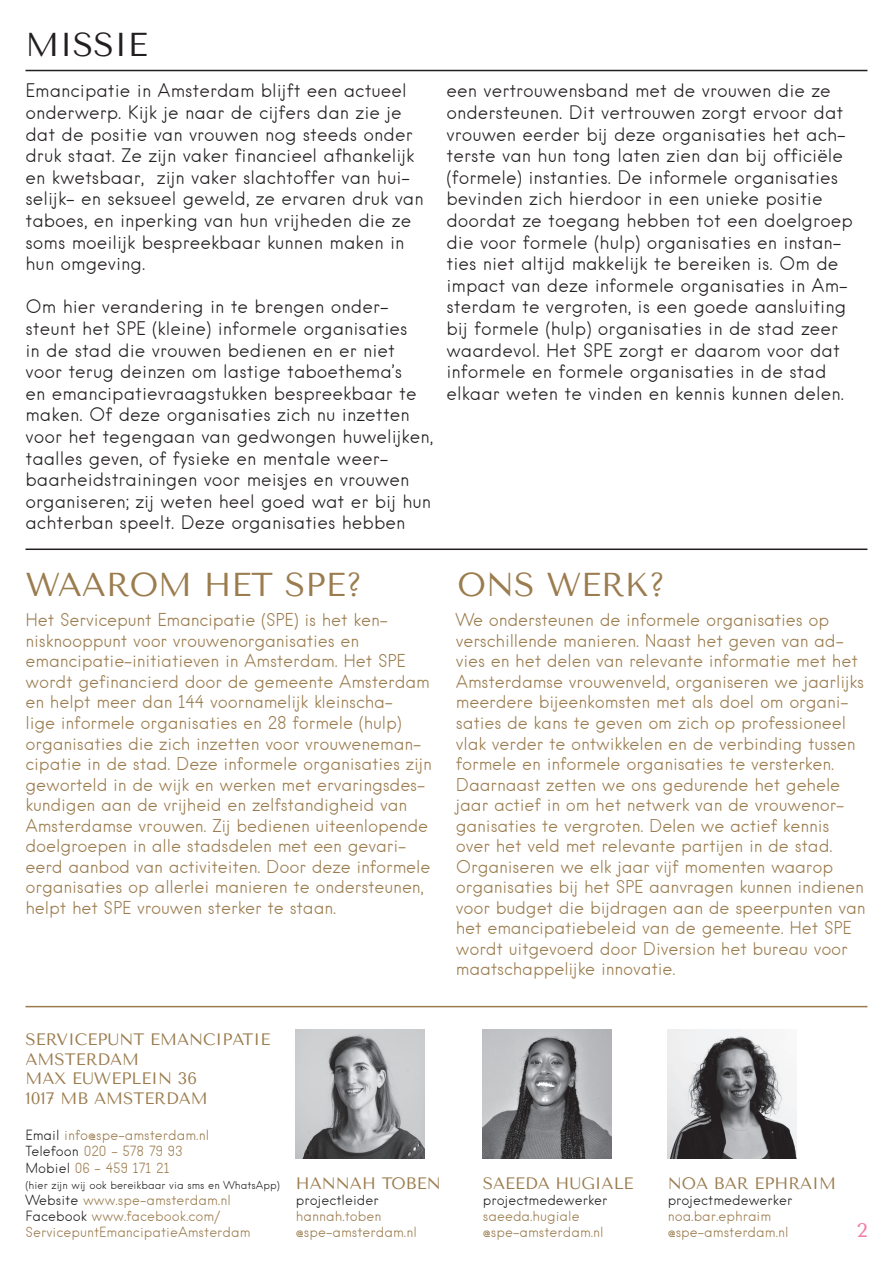
<style>
.page{position:relative;width:893px;height:1263px;background:#fff}
.page>*{position:absolute;margin:0;border:0;box-sizing:border-box;transform-origin:0 0}
.t1{font:33px "Tenor Sans";color:#9b7c4e}
.t2{font:33px "Tenor Sans";color:#231f20}
.t3{font:19.5px "Tenor Sans";color:#f27ca2}
.t4{font:300 18px/21.6px "Hanken";color:#231f20}
.t5{font:300 17.1px/20.5px "Hanken";letter-spacing:-.01em;color:#9b7c4e}
.t6{font:16.5px/19.8px "Tenor Sans";color:#9b7c4e}
.t7{font:300 13.5px/16.2px "Hanken";color:#9b7c4e}
.t8{font:300 13.5px "Hanken";color:#231f20}
.t9{font:300 10.5px "Hanken";color:#231f20}
.s1{color:#231f20}
</style>
<div class="page">
<hr style="left:26px;top:70px;width:841px;height:1px;background:#231f20">
<hr style="left:26px;top:548px;width:841px;height:2px;background:#231f20">
<hr style="left:26px;top:1006px;width:841px;height:1px;background:#9b7c4e">
<img style="left:296px;top:1030px;width:129px;height:129px">
<img style="left:483px;top:1030px;width:129px;height:129px">
<img style="left:668px;top:1030px;width:129px;height:129px">
<h1 class="t2" style="left:26px;top:26px;width:124px">MISSIE</h1>
<p class="t4" style="left:26px;top:80px;width:400px">Emancipatie in Amsterdam blijft een actueel onderwerp. Kijk je naar de cijfers dan zie je dat de positie van vrouwen nog steeds onder druk staat. Ze zijn vaker financieel afhankelijk en kwetsbaar, zijn vaker slachtoffer van hui&shy;selijk- en seksueel geweld, ze ervaren druk van taboes, en inperking van hun vrijheden die ze soms moeilijk bespreekbaar kunnen maken in hun omgeving.</p>
<p class="t4" style="left:26px;top:296px;width:409px">Om hier verandering in te brengen onder&shy;steunt het SPE (kleine) informele organisaties<br>in de stad die vrouwen bedienen en er niet voor terug deinzen om lastige taboethema’s<br>en emancipatievraagstukken bespreekbaar te maken. Of deze organisaties zich nu inzetten voor het tegengaan van gedwongen huwelijken, taalles geven, of fysieke en mentale weer&shy;baarheidstrainingen voor meisjes en vrouwen organiseren; zij weten heel goed wat er bij hun achterban speelt. Deze organisaties hebben</p>
<p class="t4" style="left:446px;top:80px;width:408px">een vertrouwensband met de vrouwen die ze ondersteunen. Dit vertrouwen zorgt ervoor dat vrouwen eerder bij deze organisaties het ach&shy;terste van hun tong laten zien dan bij officiële (formele) instanties. De informele organisaties bevinden zich hierdoor in een unieke positie doordat ze toegang hebben tot een doelgroep die voor formele (hulp) organisaties en instan&shy;ties niet altijd makkelijk te bereiken is. Om de impact van deze informele organisaties in Am&shy;sterdam te vergroten, is een goede aansluiting bij formele (hulp) organisaties in de stad zeer waardevol. Het SPE zorgt er daarom voor dat informele en formele organisaties in de stad elkaar weten te vinden en kennis kunnen delen.</p>
<h1 class="t1" style="left:26px;top:566px;width:339px">WAAROM HET SPE?</h1>
<h1 class="t1" style="left:458px;top:566px;width:210px">ONS WERK?</h1>
<p class="t5" style="left:26px;top:610px;width:408px">Het Servicepunt Emancipatie (SPE) is het ken&shy;nisknooppunt voor vrouwenorganisaties en emancipatie-initiatieven in Amsterdam. Het SPE wordt gefinancierd door de gemeente Amsterdam en helpt meer dan 144 voornamelijk kleinscha-<br>lige informele organisaties en 28 formele (hulp) organisaties die zich inzetten voor vrouweneman&shy;cipatie in de stad. Deze informele organisaties zijn geworteld in de wijk en werken met ervaringsdes&shy;kundigen aan de vrijheid en zelfstandigheid van Amsterdamse vrouwen. Zij bedienen uiteenlopende doelgroepen in alle stadsdelen met een gevari&shy;eerd aanbod van activiteiten. Door deze informele organisaties op allerlei manieren te ondersteunen, helpt het SPE vrouwen sterker te staan.</p>
<p class="t5" style="left:456px;top:610px;width:411px">We ondersteunen de informele organisaties op verschillende manieren. Naast het geven van ad&shy;vies en het delen van relevante informatie met het Amsterdamse vrouwenveld, organiseren we jaarlijks meerdere bijeenkomsten met als doel om organi&shy;saties de kans te geven om zich op professioneel vlak verder te ontwikkelen en de verbinding tussen formele en informele organisaties te versterken.<br>Daarnaast zetten we ons gedurende het gehele jaar actief in om het netwerk van de vrouwenor&shy;ganisaties te vergroten. Delen we actief kennis over het veld met relevante partijen in de stad.<br>Organiseren we elk jaar vijf momenten waarop organisaties bij het SPE aanvragen kunnen indienen voor budget die bijdragen aan de speerpunten van het emancipatiebeleid van de gemeente. Het SPE wordt uitgevoerd door Diversion het bureau voor maatschappelijke innovatie.</p>
<p class="t6" style="left:26px;top:1029px;width:246px">SERVICEPUNT EMANCIPATIE<br>AMSTERDAM<br>MAX EUWEPLEIN 36<br>1017 MB AMSTERDAM</p>
<p class="t7" style="left:26px;top:1127px;width:185px"><span class="s1">Email</span> info@spe-amsterdam.nl<br><span class="s1">Telefoon</span> 020 – 578 79 93<br><span class="s1">Mobiel</span> 06 – 459 171 21</p>
<p class="t9" style="left:26px;top:1179px;width:256px">(hier zijn wij ook bereikbaar via sms en WhatsApp)</p>
<p class="t7" style="left:26px;top:1192px;width:227px"><span class="s1">Website</span> www.spe-amsterdam.nl<br><span class="s1">Facebook</span> www.facebook.com/<br>ServicepuntEmancipatieAmsterdam</p>
<p class="t6" style="left:296px;top:1173px;width:146px">HANNAH TOBEN</p>
<p class="t8" style="left:296px;top:1192px;width:84px">projectleider</p>
<p class="t7" style="left:296px;top:1208px;width:122px">hannah.toben @spe-amsterdam.nl</p>
<p class="t6" style="left:483px;top:1173px;width:152px">SAEEDA HUGIALE</p>
<p class="t8" style="left:483px;top:1192px;width:126px">projectmedewerker</p>
<p class="t7" style="left:483px;top:1208px;width:122px">saeeda.hugiale @spe-amsterdam.nl</p>
<p class="t6" style="left:668px;top:1173px;width:170px">NOA BAR EPHRAIM</p>
<p class="t8" style="left:668px;top:1192px;width:126px">projectmedewerker</p>
<p class="t7" style="left:668px;top:1208px;width:122px">noa.bar.ephraim @spe-amsterdam.nl</p>
<p class="t3" style="left:857px;top:1219px;width:12px">2</p>
</div>
